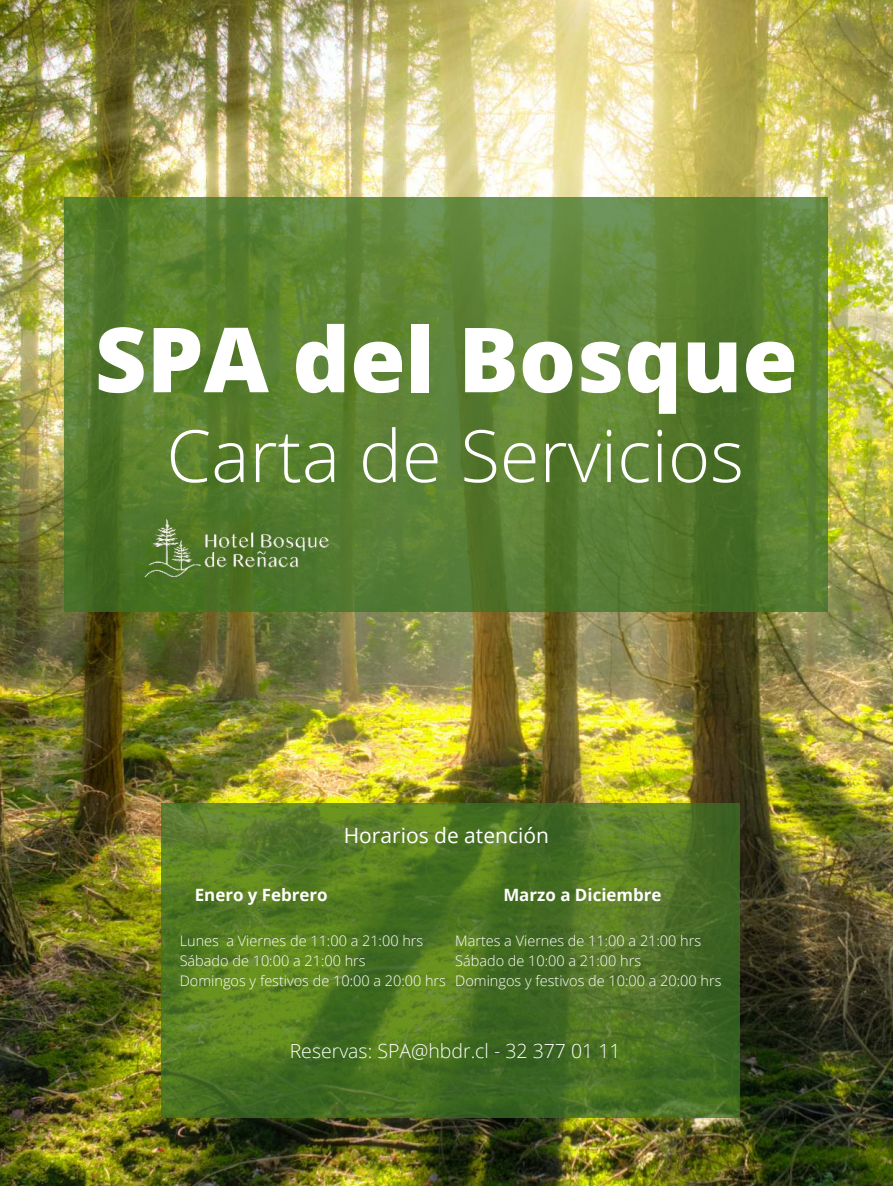
<style>
.page{position:relative;width:893px;height:1186px;background:#fff}
.page>*{position:absolute;margin:0;border:0;box-sizing:border-box;transform-origin:0 0}
.t1{font:800 89.85px "Open Sans";color:#fff}
.t2{font:300 72.3px "Open Sans";color:#fff}
.t3{font:21px "Open Sans";color:#fff}
.t4{font:300 19.5px "Open Sans";color:#fff}
.t5{font:700 16.95px "Open Sans";color:#fff}
.t6{font:300 14.55px/20.2px "Open Sans";color:#fff}
</style>
<div class="page">
<img style="left:0;top:0;width:892px;height:1185px">
<svg style="left:162px;top:803px;width:577px;height:315px"></svg>
<svg style="left:64px;top:197px;width:764px;height:415px"></svg>
<img style="left:133px;top:511px;width:209px;height:81px">
<h1 class="t1" style="left:95px;top:291px;width:704px">SPA del Bosque</h1>
<h2 class="t2" style="left:166px;top:406px;width:579px">Carta de Servicios</h2>
<h3 class="t3" style="left:344px;top:821px;width:206px">Horarios de atención</h3>
<p class="t5" style="left:195px;top:883px;width:134px">Enero y Febrero</p>
<p class="t6" style="left:180px;top:930px;width:268px">Lunes a Viernes de 11:00 a 21:00 hrs<br>Sábado de 10:00 a 21:00 hrs<br>Domingos y festivos de 10:00 a 20:00 hrs</p>
<p class="t5" style="left:503px;top:883px;width:160px">Marzo a Diciembre</p>
<p class="t6" style="left:455px;top:930px;width:268px">Martes a Viernes de 11:00 a 21:00 hrs<br>Sábado de 10:00 a 21:00 hrs<br>Domingos y festivos de 10:00 a 20:00 hrs</p>
<h3 class="t4" style="left:290px;top:1038px;width:332px">Reservas: SPA@hbdr.cl - 32 377 01 11</h3>
</div>
